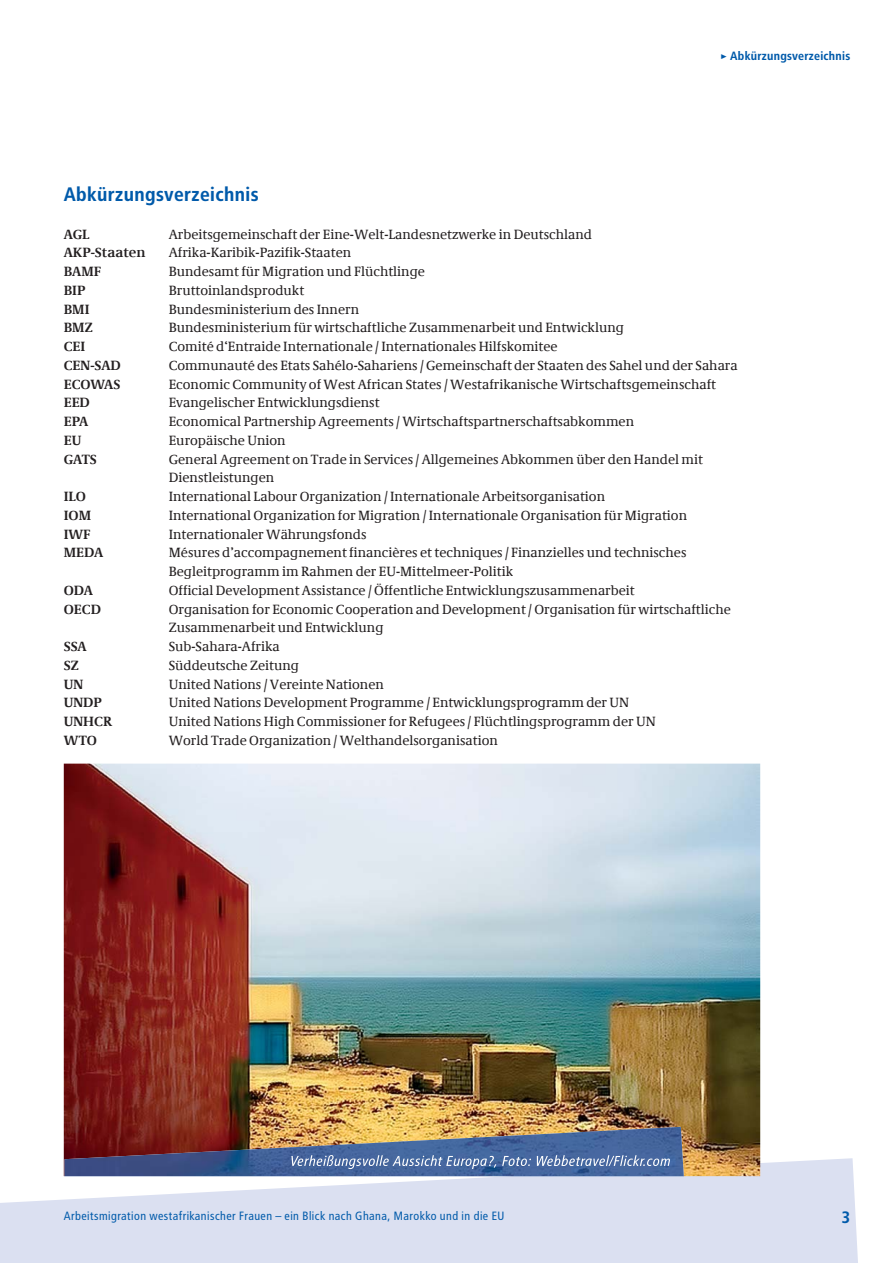
<style>
.page{position:relative;width:893px;height:1263px;background:#fff}
.page>*{position:absolute;margin:0;border:0;box-sizing:border-box;transform-origin:0 0}
.t1{font:19.5px "Transit Print OT Bld";color:#005aaa}
.t2{font:16.5px "Transit Print OT Bld";color:#005aaa}
.t3{font:13.5px/18.8px "Demos Com";color:#231f20}
.t4{font:700 13.5px "Demos Com";color:#231f20}
.t5{font:12px "Transit Print OT";color:#005aaa}
.t6{font:12px "Transit Print OT Bld";color:#005aaa}
</style>
<div class="page">
<svg style="left:0;top:1158px;width:858px;height:105px;background:#dee3f2"></svg>
<img style="left:64px;top:764px;width:696px;height:412px">
<svg style="left:65px;top:1176px;width:619px;height:1px"></svg>
<img style="left:65px;top:1127px;width:619px;height:49px">
<svg style="left:291px;top:1155px;width:379px;height:14px;background:#6983b1"></svg>
<p class="t6" style="left:720px;top:50px;width:132px">▸ Abkürzungsverzeichnis</p>
<h1 class="t1" style="left:64px;top:185px;width:197px">Abkürzungsverzeichnis</h1>
<p class="t4" style="left:64px;top:229px;width:27px">AGL</p>
<p class="t3" style="left:169px;top:226px;width:425px">Arbeitsgemeinschaft der Eine-Welt-Landesnetzwerke in Deutschland</p>
<p class="t4" style="left:64px;top:248px;width:83px">AKP-Staaten</p>
<p class="t3" style="left:169px;top:245px;width:184px">Afrika-Karibik-Pazifik-Staaten</p>
<p class="t4" style="left:64px;top:266px;width:39px">BAMF</p>
<p class="t3" style="left:169px;top:264px;width:258px">Bundesamt für Migration und Flüchtlinge</p>
<p class="t4" style="left:64px;top:285px;width:23px">BIP</p>
<p class="t3" style="left:169px;top:282px;width:137px">Bruttoinlandsprodukt</p>
<p class="t4" style="left:64px;top:304px;width:27px">BMI</p>
<p class="t3" style="left:169px;top:301px;width:192px">Bundesministerium des Innern</p>
<p class="t4" style="left:64px;top:323px;width:30px">BMZ</p>
<p class="t3" style="left:169px;top:320px;width:457px">Bundesministerium für wirtschaftliche Zusammenarbeit und Entwicklung</p>
<p class="t4" style="left:64px;top:341px;width:23px">CEI</p>
<p class="t3" style="left:169px;top:339px;width:390px">Comité d‘Entraide Internationale / Internationales Hilfskomitee</p>
<p class="t4" style="left:64px;top:360px;width:59px">CEN-SAD</p>
<p class="t3" style="left:169px;top:357px;width:570px">Communauté des Etats Sahélo-Sahariens / Gemeinschaft der Staaten des Sahel und der Sahara</p>
<p class="t4" style="left:64px;top:379px;width:58px">ECOWAS</p>
<p class="t3" style="left:169px;top:376px;width:549px">Economic Community of West African States / Westafrikanische Wirtschaftsgemeinschaft</p>
<p class="t4" style="left:64px;top:398px;width:28px">EED</p>
<p class="t3" style="left:169px;top:395px;width:212px">Evangelischer Entwicklungsdienst</p>
<p class="t4" style="left:64px;top:416px;width:26px">EPA</p>
<p class="t3" style="left:169px;top:414px;width:467px">Economical Partnership Agreements / Wirtschaftspartnerschaftsabkommen</p>
<p class="t4" style="left:64px;top:435px;width:19px">EU</p>
<p class="t3" style="left:169px;top:432px;width:118px">Europäische Union</p>
<p class="t4" style="left:64px;top:454px;width:34px">GATS</p>
<p class="t3" style="left:169px;top:451px;width:536px">General Agreement on Trade in Services / Allgemeines Abkommen über den Handel mit<br>Dienstleistungen</p>
<p class="t4" style="left:64px;top:491px;width:24px">ILO</p>
<p class="t3" style="left:169px;top:489px;width:438px">International Labour Organization / Internationale Arbeitsorganisation</p>
<p class="t4" style="left:64px;top:510px;width:29px">IOM</p>
<p class="t3" style="left:169px;top:507px;width:520px">International Organization for Migration / Internationale Organisation für Migration</p>
<p class="t4" style="left:64px;top:529px;width:28px">IWF</p>
<p class="t3" style="left:169px;top:526px;width:199px">Internationaler Währungsfonds</p>
<p class="t4" style="left:64px;top:548px;width:41px">MEDA</p>
<p class="t3" style="left:169px;top:545px;width:519px">Mésures d’accompagnement financières et techniques / Finanzielles und technisches<br>Begleitprogramm im Rahmen der EU-Mittelmeer-Politik</p>
<p class="t4" style="left:64px;top:585px;width:31px">ODA</p>
<p class="t3" style="left:169px;top:582px;width:467px">Official Development Assistance / Öffentliche Entwicklungszusammenarbeit</p>
<p class="t4" style="left:64px;top:604px;width:39px">OECD</p>
<p class="t3" style="left:169px;top:601px;width:564px">Organisation for Economic Cooperation and Development / Organisation für wirtschaftliche<br>Zusammenarbeit und Entwicklung</p>
<p class="t4" style="left:64px;top:641px;width:24px">SSA</p>
<p class="t3" style="left:169px;top:639px;width:112px">Sub-Sahara-Afrika</p>
<p class="t4" style="left:64px;top:660px;width:16px">SZ</p>
<p class="t3" style="left:169px;top:657px;width:132px">Süddeutsche Zeitung</p>
<p class="t4" style="left:64px;top:679px;width:21px">UN</p>
<p class="t3" style="left:169px;top:676px;width:217px">United Nations / Vereinte Nationen</p>
<p class="t4" style="left:64px;top:698px;width:40px">UNDP</p>
<p class="t3" style="left:169px;top:695px;width:462px">United Nations Development Programme / Entwicklungsprogramm der UN</p>
<p class="t4" style="left:64px;top:716px;width:50px">UNHCR</p>
<p class="t3" style="left:169px;top:714px;width:489px">United Nations High Commissioner for Refugees / Flüchtlingsprogramm der UN</p>
<p class="t4" style="left:64px;top:735px;width:35px">WTO</p>
<p class="t3" style="left:169px;top:732px;width:331px">World Trade Organization / Welthandelsorganisation</p>
<p class="t5" style="left:64px;top:1210px;width:443px">Arbeitsmigration westafrikanischer Frauen – ein Blick nach Ghana, Marokko und in die EU</p>
<p class="t2" style="left:842px;top:1210px;width:10px">3</p>
</div>
